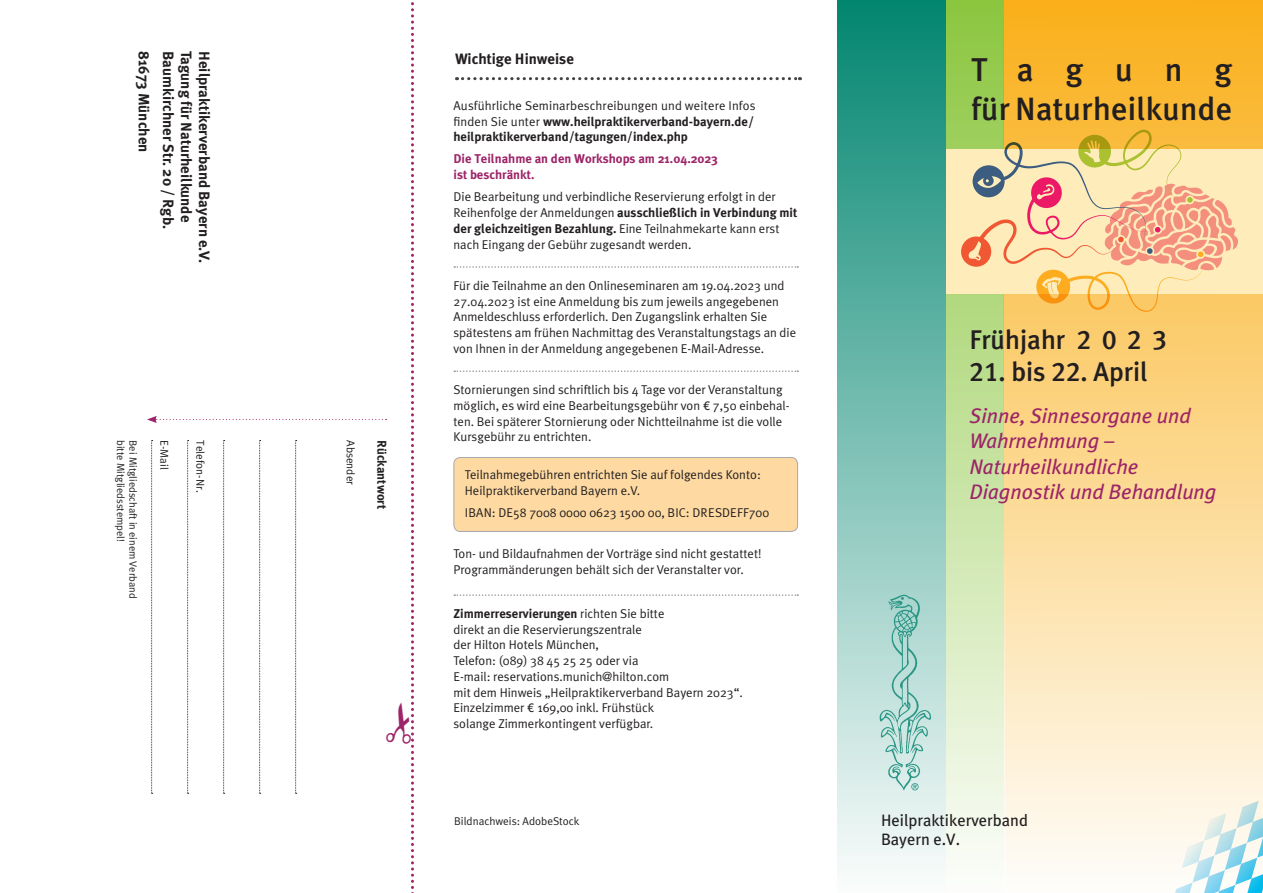
<style>
.page{position:relative;width:1263px;height:893px;background:#fff}
.page>*{position:absolute;margin:0;border:0;box-sizing:border-box;transform-origin:0 0}
.t1{font:500 33px "Meta Plus";letter-spacing:.965em;color:#231f20}
.t2{font:500 32.25px "Meta Plus";letter-spacing:.01em;color:#231f20}
.t3{font:500 27px "Meta Plus";color:#231f20}
.t4{font:italic 21px/25.2px "Meta Plus";color:#9d2468}
.t5{font:16.5px/19.5px "Meta Plus";color:#231f20}
.t6{font:700 15px "Meta Plus";color:#231f20}
.t7{font:12.75px/15.8px "Meta Plus Normal";color:#231f20}
.t8{font:700 12.75px/15.8px "Meta Plus";color:#231f20}
.t9{font:700 12.75px/15.8px "Meta Plus";color:#9d2468}
.t10{font:11.25px "Meta Plus Normal";color:#231f20}
.t11{font:10.5px "Meta Plus Normal";color:#231f20}
.s1{font-family:"Meta Plus Normal";font-weight:400}
.s2{font-family:"Fira Sans OT"}
.s3{font-family:"Meta Plus Medium Caps";font-weight:400}
</style>
<div class="page">
<svg style="left:1003px;top:0;width:260px;height:867px;background:#fbd891"></svg>
<svg style="left:946px;top:0;width:57px;height:859px;background:#c8e3a4"></svg>
<div style="left:838px;top:0;width:108px;height:893px;background:linear-gradient(to bottom,#028570,#fbfcfc)"></div>
<svg style="left:1173px;top:801px;width:90px;height:92px"></svg>
<img style="left:869px;top:589px;width:76px;height:206px">
<svg style="left:456px;top:77px;width:344px;height:3px"></svg>
<div style="left:946px;top:149px;width:317px;height:145px;background:#feedbb"></div>
<svg style="left:454px;top:266px;width:344px;height:2px"></svg>
<svg style="left:454px;top:370px;width:344px;height:2px"></svg>
<svg style="left:454px;top:594px;width:344px;height:2px"></svg>
<div style="left:454px;top:457px;width:343px;height:74px;background:#fedaa2;border-radius:6px"></div>
<div style="left:453px;top:457px;width:345px;height:75px;border:1px solid #a8a9ad;border-radius:6px"></div>
<svg style="left:961px;top:237px;width:30px;height:30px"></svg>
<svg style="left:968px;top:130px;width:270px;height:182px"></svg>
<svg style="left:147px;top:2px;width:267px;height:891px"></svg>
<p class="t6" style="left:153px;top:51px;width:103px;rotate:90deg">81673 München</p>
<p class="t6" style="left:177px;top:51px;width:179px;rotate:90deg">Baumkirchner Str. 20 / Rgb.</p>
<p class="t6" style="left:195px;top:51px;width:173px;rotate:90deg">Tagung für Naturheilkunde</p>
<p class="t6" style="left:213px;top:51px;width:214px;rotate:90deg">Heilpraktikerverband Bayern e.V.</p>
<p class="t11" style="left:127px;top:440px;width:103px;rotate:90deg">bitte Mitgliedsstempel!</p>
<p class="t11" style="left:139px;top:440px;width:160px;rotate:90deg">Bei Mitgliedschaft in einem Verband</p>
<p class="t10" style="left:171px;top:440px;width:31px;rotate:90deg">E-Mail</p>
<p class="t10" style="left:207px;top:440px;width:54px;rotate:90deg">Telefon-Nr.</p>
<p class="t10" style="left:357px;top:440px;width:46px;rotate:90deg">Absender</p>
<p class="t8" style="left:390px;top:440px;width:70px;rotate:90deg">Rückantwort</p>
<p class="t6" style="left:455px;top:50px;width:121px">Wichtige Hinweise</p>
<p class="t7" style="left:453px;top:97px;width:303px">Ausführliche Seminarbeschreibungen und weitere Infos</p>
<p class="t8" style="left:453px;top:113px;width:302px"><span class="s1">finden Sie unter</span> www.heilpraktikerverband-bayern.de/ heilpraktikerverband/tagungen/index.php</p>
<p class="t9" style="left:453px;top:151px;width:266px">Die Teilnahme an den Workshops am 21.04.2023 ist beschränkt.</p>
<p class="t7" style="left:453px;top:189px;width:324px">Die Bearbeitung und verbindliche Reservierung erfolgt in der</p>
<p class="t8" style="left:453px;top:205px;width:345px"><span class="s1">Reihenfolge der Anmeldungen</span> ausschließlich in Verbindung mit der gleichzeitigen Bezahlung. <span class="s1">Eine Teilnahmekarte kann erst</span></p>
<p class="t7" style="left:453px;top:236px;width:239px">nach Eingang der Gebühr zugesandt werden.</p>
<p class="t7" style="left:453px;top:277px;width:344px">Für die Teilnahme an den Onlineseminaren am 19.04.2023 und 27.04.2023 ist eine Anmeldung bis zum jeweils angegebenen Anmeldeschluss erforderlich. Den Zugangslink erhalten Sie spätestens am frühen Nachmittag des Veranstaltungstags an die von Ihnen in der Anmeldung angegebenen E-Mail-Adresse.</p>
<p class="t7" style="left:453px;top:382px;width:338px">Stornierungen sind schriftlich bis 4 Tage vor der Veranstaltung möglich, es wird eine Bearbeitungsgebühr von <span class="s2">€</span> 7,50 einbehal&shy;ten. Bei späterer Stornierung oder Nichtteilnahme ist die volle Kursgebühr zu entrichten.</p>
<p class="t7" style="left:465px;top:467px;width:297px">Teilnahmegebühren entrichten Sie auf folgendes Konto:<br>Heilpraktikerverband Bayern e.V.</p>
<p class="t7" style="left:465px;top:505px;width:306px">IBAN: DE58 7008 0000 0623 1500 00, BIC: DRESDEFF700</p>
<p class="t7" style="left:453px;top:545px;width:310px">Ton- und Bildaufnahmen der Vorträge sind nicht gestattet!<br>Programmänderungen behält sich der Veranstalter vor.</p>
<p class="t8" style="left:453px;top:606px;width:213px">Zimmerreservierungen <span class="s1">richten Sie bitte</span></p>
<p class="t7" style="left:453px;top:621px;width:291px">direkt an die Reservierungszentrale<br>der Hilton Hotels München,<br>Telefon: (089) 38 45 25 25 oder via<br>E-mail: reservations.munich@hilton.com<br>mit dem Hinweis „Heilpraktikerverband Bayern 2023“.<br>Einzelzimmer <span class="s2">€</span> 169,00 inkl. Frühstück<br>solange Zimmerkontingent verfügbar.</p>
<p class="t10" style="left:454px;top:814px;width:127px">Bildnachweis: AdobeStock</p>
<h1 class="t1" style="left:971px;top:51px;width:263px">Tagung</h1>
<h2 class="t2" style="left:971px;top:90px;width:263px">für Naturheilkunde</h2>
<h3 class="t3" style="left:969px;top:324px;width:199px">Frühjahr <span class="s3">2 0 2 3</span></h3>
<h3 class="t3" style="left:969px;top:356px;width:180px"><span class="s3">21.</span> bis <span class="s3">22.</span> April</h3>
<h3 class="t4" style="left:969px;top:403px;width:248px">Sinne, Sinnesorgane und<br>Wahrnehmung –<br>Naturheilkundliche<br>Diagnostik und Behandlung</h3>
<p class="t5" style="left:881px;top:810px;width:149px">Heilpraktikerverband<br>Bayern e.V.</p>
</div>
